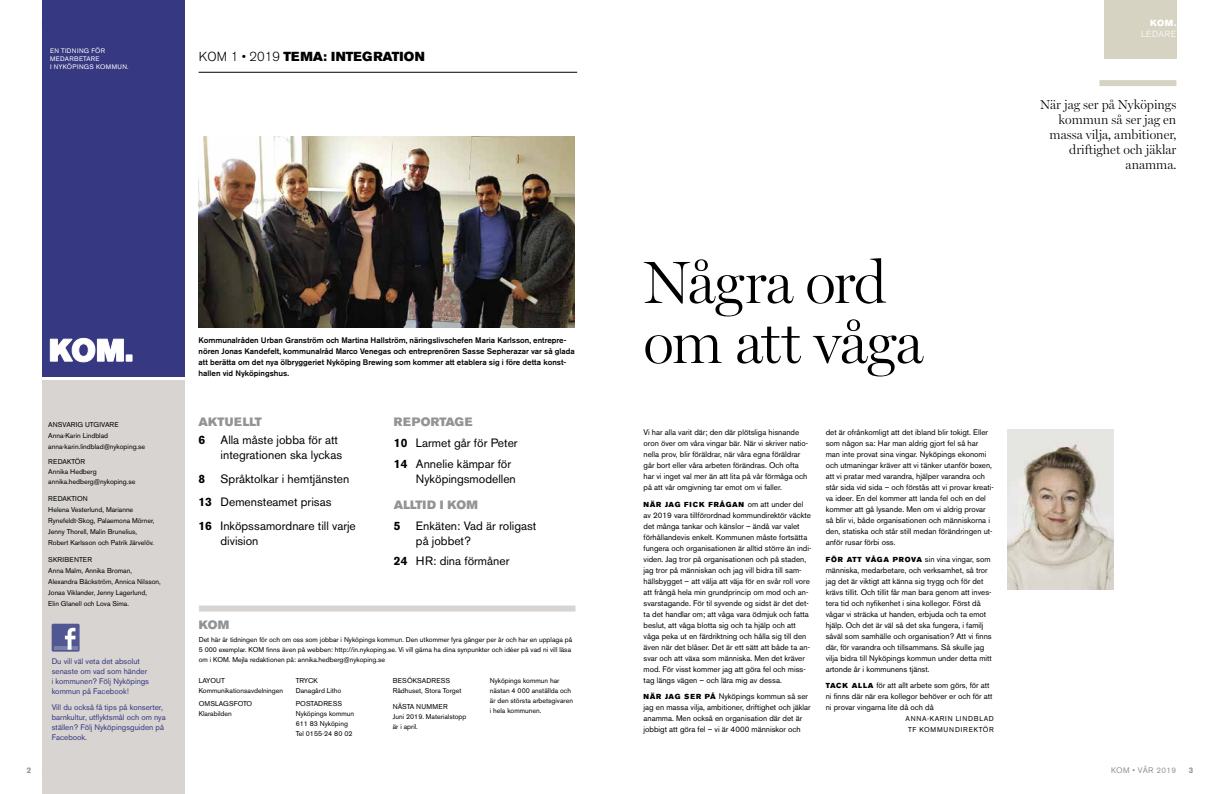
<style>
.page{position:relative;width:1219px;height:794px;background:#fff}
.page>*{position:absolute;margin:0;border:0;box-sizing:border-box;transform-origin:0 0}
.t1{font:300 60px/60px "Miller Display";letter-spacing:-.02em;color:#000}
.t2{font:300 13px/15px "Miller Display";color:#000;text-align:right}
.t3{font:13px "Akzidenz Grotesk BE Super";letter-spacing:.01em;color:#000}
.t4{font:12px/15px "Akzidenz Grotesk BE";color:#000}
.t5{font:12px "Akzidenz Grotesk BE Super";letter-spacing:.02em;color:#939393}
.t6{font:700 12px "Akzidenz Grotesk BE";color:#000}
.t7{font:300 8.8px "Akzidenz Grotesk BE";letter-spacing:.04em;color:#fff}
.t8{font:8.8px "Akzidenz Grotesk BE Super";color:#fff}
.t9{font:8px/11px "Akzidenz Grotesk BE";color:#000}
.t10{font:500 8px/11px "Akzidenz Grotesk BE";color:#000}
.t11{font:8px/10px "Akzidenz Grotesk BE";color:#363881}
.t12{font:8px "Akzidenz Grotesk BE";letter-spacing:.04em;color:#939393}
.t13{font:700 8px "Akzidenz Grotesk BE";color:#939393}
.t14{font:7.2px "Akzidenz Grotesk BE Super";letter-spacing:.1em;color:#000}
.t15{font:7px/10px "Akzidenz Grotesk BE";color:#000}
.t16{font:7px/11px "Akzidenz Grotesk BE";letter-spacing:.1em;color:#000;text-align:center}
.t17{font:6.5px/7.8px "Akzidenz Grotesk BE";letter-spacing:.05em;color:#fff}
.s1{font-family:"Akzidenz Grotesk BE";font-weight:300}
.s2{font-weight:700}
.s3{font-family:"Akzidenz Grotesk BE";font-size:8px}
.s4{font-family:"Akzidenz Grotesk BE Super";font-size:7.2px}
</style>
<div class="page">
<div style="left:1104px;top:0;width:72px;height:58px;background:#d7d3c2"></div>
<div style="left:1099px;top:80px;width:77px;height:6px;background:#d7d3c2"></div>
<hr style="left:199px;top:72px;width:378px;height:1px;background:#000">
<div style="left:199px;top:605px;width:376px;height:6px;background:#d7d4d1"></div>
<div style="left:43px;top:0;width:142px;height:377px;background:#363881"></div>
<div style="left:43px;top:380px;width:142px;height:414px;background:#d7d4d1"></div>
<svg style="left:50px;top:338px;width:83px;height:25px"></svg>
<div style="left:52px;top:623px;width:28px;height:28px;background:#505791;border-radius:2px"></div>
<svg style="left:54px;top:646px;width:24px;height:3px"></svg>
<svg style="left:65px;top:628px;width:11px;height:21px"></svg>
<img style="left:1008px;top:429px;width:106px;height:160px">
<img style="left:199px;top:137px;width:376px;height:190px">
<p class="t17" style="left:50px;top:47px;width:80px">EN TIDNING FÖR<br>MEDARBETARE<br>I NYKÖPINGS KOMMUN.</p>
<h2 class="t3" style="left:199px;top:49px;width:227px"><span class="s1">KOM 1 • 2019</span> TEMA: INTEGRATION</h2>
<p class="t15" style="left:48px;top:419px;width:98px;line-height:11px">ANSVARIG UTGIVARE<br>Anna-Karin Lindblad anna-karin.lindblad@nykoping.se</p>
<p class="t15" style="left:48px;top:457px;width:89px">REDAKTÖR<br>Annika Hedberg annika.hedberg@nykoping.se</p>
<p class="t15" style="left:48px;top:493px;width:108px;line-height:11px">REDAKTION<br>Helena Vesterlund, Marianne<br>Rynefeldt-Skog, Palaemona Mörner,<br>Jenny Thorell, Malin Brunelius,<br>Robert Karlsson och Patrik Järvelöv.</p>
<p class="t15" style="left:48px;top:554px;width:114px;line-height:11px">SKRIBENTER<br>Anna Malm, Annika Broman,<br>Alexandra Bäckström, Annica Nilsson,<br>Jonas Viklander, Jenny Lagerlund,<br>Elin Glanell och Lova Sima.</p>
<p class="t11" style="left:52px;top:656px;width:99px">Du vill väl veta det absolut senaste om vad som händer i kommunen? Följ Nyköpings kommun på Facebook!</p>
<p class="t11" style="left:52px;top:702px;width:116px">Vill du också få tips på konserter, barnkultur, utflyktsmål och om nya ställen? Följ Nyköpingsguiden på<br>Facebook.</p>
<p class="t10" style="left:199px;top:335px;width:378px">Kommunalråden Urban Granström och Martina Hallström, näringslivschefen Maria Karlsson, entrepre&shy;nören Jonas Kandefelt, kommunalråd Marco Venegas och entreprenören Sasse Sepherazar var så glada att berätta om det nya ölbryggeriet Nyköping Brewing som kommer att etablera sig i före detta konst&shy;hallen vid Nyköpingshus.</p>
<h3 class="t5" style="left:199px;top:415px;width:65px">AKTUELLT</h3>
<h3 class="t6" style="left:199px;top:433px;width:8px">6</h3>
<h3 class="t4" style="left:221px;top:432px;width:123px">Alla måste jobba för att integrationen ska lyckas</h3>
<h3 class="t6" style="left:199px;top:471px;width:8px">8</h3>
<h3 class="t4" style="left:199px;top:466px;width:159px;line-height:23.5px;text-indent:22px">Språktolkar i hemtjänsten<br><span class="s2">13</span> Demensteamet prisas<br><span class="s2">16</span> Inköpssamordnare till varje</h3>
<h3 class="t4" style="left:221px;top:533px;width:39px">division</h3>
<h3 class="t5" style="left:394px;top:415px;width:80px">REPORTAGE</h3>
<h3 class="t4" style="left:394px;top:432px;width:125px;line-height:20.7px"><span class="s2">10</span> Larmet går för Peter<br><span class="s2">14</span> Annelie kämpar för</h3>
<h3 class="t4" style="left:416px;top:471px;width:101px">Nyköpingsmodellen</h3>
<h3 class="t5" style="left:394px;top:498px;width:86px">ALLTID I KOM</h3>
<h3 class="t6" style="left:394px;top:518px;width:8px">5</h3>
<h3 class="t4" style="left:416px;top:518px;width:122px">Enkäten: Vad är roligast på jobbet?</h3>
<h3 class="t4" style="left:394px;top:553px;width:117px"><span class="s2">24</span> HR: dina förmåner</h3>
<h3 class="t5" style="left:199px;top:618px;width:32px">KOM</h3>
<p class="t15" style="left:199px;top:634px;width:375px">Det här är tidningen för och om oss som jobbar i Nyköpings kommun. Den utkommer fyra gånger per år och har en upplaga på<br>5 000 exemplar. KOM finns även på webben: http://in.nykoping.se. Vi vill gärna ha dina synpunkter och idéer på vad ni vill läsa om i KOM. Mejla redaktionen på: annika.hedberg@nykoping.se</p>
<p class="t15" style="left:199px;top:676px;width:86px">LAYOUT<br>Kommunikationsavdelningen</p>
<p class="t15" style="left:199px;top:698px;width:55px">OMSLAGSFOTO<br>Klarabilden</p>
<p class="t15" style="left:393px;top:676px;width:70px">BESÖKSADRESS<br>Rådhuset, Stora Torget</p>
<p class="t15" style="left:393px;top:701px;width:75px">NÄSTA NUMMER<br>Juni 2019. Materialstopp är i april.</p>
<p class="t15" style="left:296px;top:676px;width:47px">TRYCK<br>Danagård Litho</p>
<p class="t15" style="left:296px;top:698px;width:60px">POSTADRESS<br>Nyköpings kommun<br>611 83 Nyköping<br>Tel 0155-24 80 02</p>
<p class="t15" style="left:490px;top:676px;width:85px">Nyköpings kommun har nästan 4 000 anställda och är den största arbetsgivaren i hela kommunen.</p>
<h1 class="t1" style="left:643px;top:251px;width:281px">Några ord om att våga</h1>
<p class="t9" style="left:643px;top:427px;width:166px">Vi har alla varit där; den där plötsliga hisnande oron över om våra vingar bär. När vi skriver natio&shy;nella prov, blir föräldrar, när våra egna föräldrar går bort eller våra arbeten förändras. Och ofta har vi inget val mer än att lita på vår förmåga och på att vår omgivning tar emot om vi faller.</p>
<p class="t14" style="left:643px;top:500px;width:161px">NÄR JAG FICK FRÅGAN <span class="s3">om att under del</span></p>
<p class="t9" style="left:643px;top:509px;width:169px">av 2019 vara tillförordnad kommundirektör väckte det många tankar och känslor – ändå var valet förhållandevis enkelt. Kommunen måste fortsätta fungera och organisationen är alltid större än indi&shy;viden. Jag tror på organisationen och på staden, jag tror på människan och jag vill bidra till sam&shy;hällsbygget – att välja att väja för en svår roll vore att frångå hela min grundprincip om mod och an&shy;svarstagande. För til syvende og sidst är det det&shy;ta det handlar om; att våga vara ödmjuk och fatta beslut, att våga blotta sig och ta hjälp och att våga peka ut en färdriktning och hålla sig till den även när det blåser. Det är ett sätt att både ta an&shy;svar och att växa som människa. Men det kräver mod. För visst kommer jag att göra fel och miss&shy;tag längs vägen – och lära mig av dessa.</p>
<p class="t9" style="left:643px;top:691px;width:169px"><span class="s4">NÄR JAG SE R PÅ</span> Nyköpings kommun så ser jag en massa vilja, ambitioner, driftighet och jäklar anamma. Men också en organisation där det är jobbigt att göra fel – vi är 4000 människor och</p>
<p class="t9" style="left:826px;top:427px;width:170px">det är ofrånkomligt att det ibland blir tokigt. Eller som någon sa: Har man aldrig gjort fel så har man inte provat sina vingar. Nyköpings ekonomi och utmaningar kräver att vi tänker utanför boxen, att vi pratar med varandra, hjälper varandra och står sida vid sida – och förstås att vi provar kreati&shy;va ideer. En del kommer att landa fel och en del kommer att gå lysande. Men om vi aldrig provar så blir vi, både organisationen och människorna i den, statiska och står still medan förändringen ut&shy;anför rusar förbi oss.</p>
<p class="t9" style="left:826px;top:553px;width:168px"><span class="s4">FÖR ATT VÅGA PROVA</span> sin vina vingar, som människa, medarbetare, och verksamhet, så tror jag det är viktigt att känna sig trygg och för det krävs tillit. Och tillit får man bara genom att inves&shy;tera tid och nyfikenhet i sina kollegor. Först då vågar vi sträcka ut handen, erbjuda och ta emot hjälp. Och det är väl så det ska fungera, i familj såväl som samhälle och organisation? Att vi finns där, för varandra och tillsammans. Så skulle jag vilja bidra till Nyköpings kommun under detta mitt artonde år i kommunens tjänst.</p>
<p class="t9" style="left:826px;top:680px;width:168px"><span class="s4">TACK ALLA</span> för att allt arbete som görs, för att ni finns där när era kollegor behöver er och för att ni provar vingarna lite då och då</p>
<p class="t16" style="left:906px;top:713px;width:90px">ANNA-KARIN LINDBLAD<br>TF KOMMUNDIREKTÖR</p>
<p class="t8" style="left:1150px;top:17px;width:28px">KOM.</p>
<p class="t7" style="left:1141px;top:29px;width:37px">LEDARE</p>
<h2 class="t2" style="left:1040px;top:97px;width:138px">När jag ser på Nyköpings kommun så ser jag en massa vilja, ambitioner, driftighet och jäklar anamma.</h2>
<p class="t13" style="left:27px;top:765px;width:6px">2</p>
<p class="t12" style="left:1111px;top:765px;width:66px">KOM • VÅR 2019</p>
<p class="t13" style="left:1189px;top:765px;width:6px">3</p>
</div>
